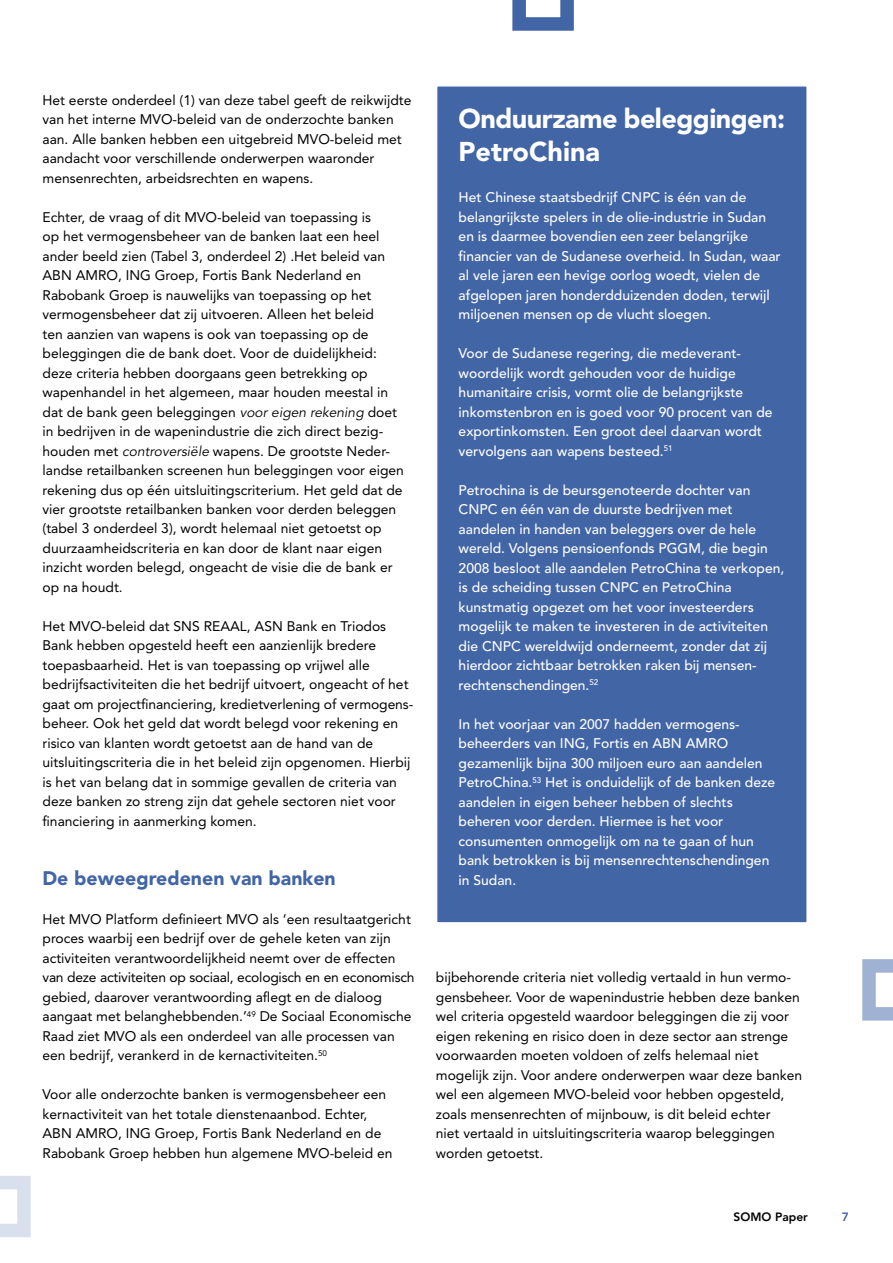
<style>
.page{position:relative;width:893px;height:1263px;background:#fff}
.page>*{position:absolute;margin:0;border:0;box-sizing:border-box;transform-origin:0 0}
.t1{font:900 27px/33px "Avenir";letter-spacing:-.02em;color:#fff}
.t2{font:900 19.5px "Avenir";color:#4265a6}
.t3{font:13.8px/19.5px "Avenir";color:#000}
.t4{font:500 13.8px/19.5px "Avenir";color:#fff}
.t5{font:800 12px "Avenir";color:#000}
.t6{font:800 12px "Avenir";color:#4265a6}
.s1{font-style:italic}
</style>
<div class="page">
<svg style="left:0;top:1176px;width:31px;height:61px"></svg>
<svg style="left:512px;top:0;width:62px;height:31px"></svg>
<svg style="left:862px;top:959px;width:31px;height:61px"></svg>
<div style="left:437px;top:86px;width:370px;height:837px;background:#4265a6"></div>
<div style="left:436px;top:85px;width:372px;height:839px;border:2px solid #fff"></div>
<p class="t3" style="left:43px;top:90px;width:370px">Het eerste onderdeel (1) van deze tabel geeft de reikwijdte van het interne MVO-beleid van de onderzochte banken aan. Alle banken hebben een uitgebreid MVO-beleid met aandacht voor verschillende onderwerpen waaronder mensenrechten, arbeidsrechten en wapens.</p>
<p class="t3" style="left:43px;top:207px;width:363px">Echter, de vraag of dit MVO-beleid van toepassing is<br>op het vermogensbeheer van de banken laat een heel ander beeld zien (Tabel 3, onderdeel 2) .Het beleid van ABN AMRO, ING Groep, Fortis Bank Nederland en Rabobank Groep is nauwelijks van toepassing op het vermogensbeheer dat zij uitvoeren. Alleen het beleid<br>ten aanzien van wapens is ook van toepassing op de beleggingen die de bank doet. Voor de duidelijkheid: deze criteria hebben doorgaans geen betrekking op wapenhandel in het algemeen, maar houden meestal in dat de bank geen beleggingen <span class="s1">voor eigen rekening</span> doet in bedrijven in de wapenindustrie die zich direct bezig&shy;houden met <span class="s1">controversiële</span> wapens. De grootste Neder&shy;landse retailbanken screenen hun beleggingen voor eigen rekening dus op één uitsluitingscriterium. Het geld dat de vier grootste retailbanken banken voor derden beleggen (tabel 3 onderdeel 3), wordt helemaal niet getoetst op duurzaamheidscriteria en kan door de klant naar eigen inzicht worden belegd, ongeacht de visie die de bank er op na houdt.</p>
<p class="t3" style="left:43px;top:616px;width:371px">Het MVO-beleid dat SNS REAAL, ASN Bank en Triodos Bank hebben opgesteld heeft een aanzienlijk bredere toepasbaarheid. Het is van toepassing op vrijwel alle bedrijfsactiviteiten die het bedrijf uitvoert, ongeacht of het gaat om projectfinanciering, kredietverlening of vermogens&shy;beheer. Ook het geld dat wordt belegd voor rekening en risico van klanten wordt getoetst aan de hand van de uitsluitingscriteria die in het beleid zijn opgenomen. Hierbij is het van belang dat in sommige gevallen de criteria van deze banken zo streng zijn dat gehele sectoren niet voor financiering in aanmerking komen.</p>
<h2 class="t2" style="left:43px;top:866px;width:295px">De beweegredenen van banken</h2>
<p class="t3" style="left:43px;top:909px;width:374px">Het MVO Platform definieert MVO als ‘een resultaatgericht proces waarbij een bedrijf over de gehele keten van zijn activiteiten verantwoordelijkheid neemt over de effecten van deze activiteiten op sociaal, ecologisch en en economisch gebied, daarover verantwoording aflegt en de dialoog aangaat met belanghebbenden.’<sup>49</sup> De Sociaal Economische Raad ziet MVO als een onderdeel van alle processen van een bedrijf, verankerd in de kernactiviteiten.<sup>50</sup></p>
<p class="t3" style="left:43px;top:1085px;width:352px">Voor alle onderzochte banken is vermogensbeheer een kernactiviteit van het totale dienstenaanbod. Echter, ABN AMRO, ING Groep, Fortis Bank Nederland en de Rabobank Groep hebben hun algemene MVO-beleid en</p>
<h1 class="t1" style="left:459px;top:102px;width:328px">Onduurzame beleggingen:<br>PetroChina</h1>
<p class="t4" style="left:459px;top:188px;width:324px">Het Chinese staatsbedrijf CNPC is één van de belangrijkste spelers in de olie-industrie in Sudan en is daarmee bovendien een zeer belangrijke financier van de Sudanese overheid. In Sudan, waar al vele jaren een hevige oorlog woedt, vielen de afgelopen jaren honderdduizenden doden, terwijl miljoenen mensen op de vlucht sloegen.</p>
<p class="t4" style="left:459px;top:344px;width:315px">Voor de Sudanese regering, die medeverant&shy;woordelijk wordt gehouden voor de huidige humanitaire crisis, vormt olie de belangrijkste inkomstenbron en is goed voor 90 procent van de exportinkomsten. Een groot deel daarvan wordt vervolgens aan wapens besteed.<sup>51</sup></p>
<p class="t4" style="left:459px;top:480px;width:327px">Petrochina is de beursgenoteerde dochter van CNPC en één van de duurste bedrijven met aandelen in handen van beleggers over de hele wereld. Volgens pensioenfonds PGGM, die begin 2008 besloot alle aandelen PetroChina te verkopen, is de scheiding tussen CNPC en PetroChina kunstmatig opgezet om het voor investeerders mogelijk te maken te investeren in de activiteiten die CNPC wereldwijd onderneemt, zonder dat zij hierdoor zichtbaar betrokken raken bij mensen&shy;rechtenschendingen.<sup>52</sup></p>
<p class="t4" style="left:459px;top:714px;width:318px">In het voorjaar van 2007 hadden vermogens&shy;beheerders van ING, Fortis en ABN AMRO gezamenlijk bijna 300 miljoen euro aan aandelen PetroChina.<sup>53</sup> Het is onduidelijk of de banken deze aandelen in eigen beheer hebben of slechts beheren voor derden. Hiermee is het voor consumenten onmogelijk om na te gaan of hun bank betrokken is bij mensenrechtenschendingen in Sudan.</p>
<p class="t3" style="left:436px;top:968px;width:368px">bijbehorende criteria niet volledig vertaald in hun vermo&shy;gensbeheer. Voor de wapenindustrie hebben deze banken wel criteria opgesteld waardoor beleggingen die zij voor eigen rekening en risico doen in deze sector aan strenge voorwaarden moeten voldoen of zelfs helemaal niet mogelijk zijn. Voor andere onderwerpen waar deze banken wel een algemeen MVO-beleid voor hebben opgesteld, zoals mensenrechten of mijnbouw, is dit beleid echter<br>niet vertaald in uitsluitingscriteria waarop beleggingen worden getoetst.</p>
<p class="t5" style="left:733px;top:1210px;width:76px">SOMO Paper</p>
<p class="t6" style="left:842px;top:1210px;width:9px">7</p>
</div>
